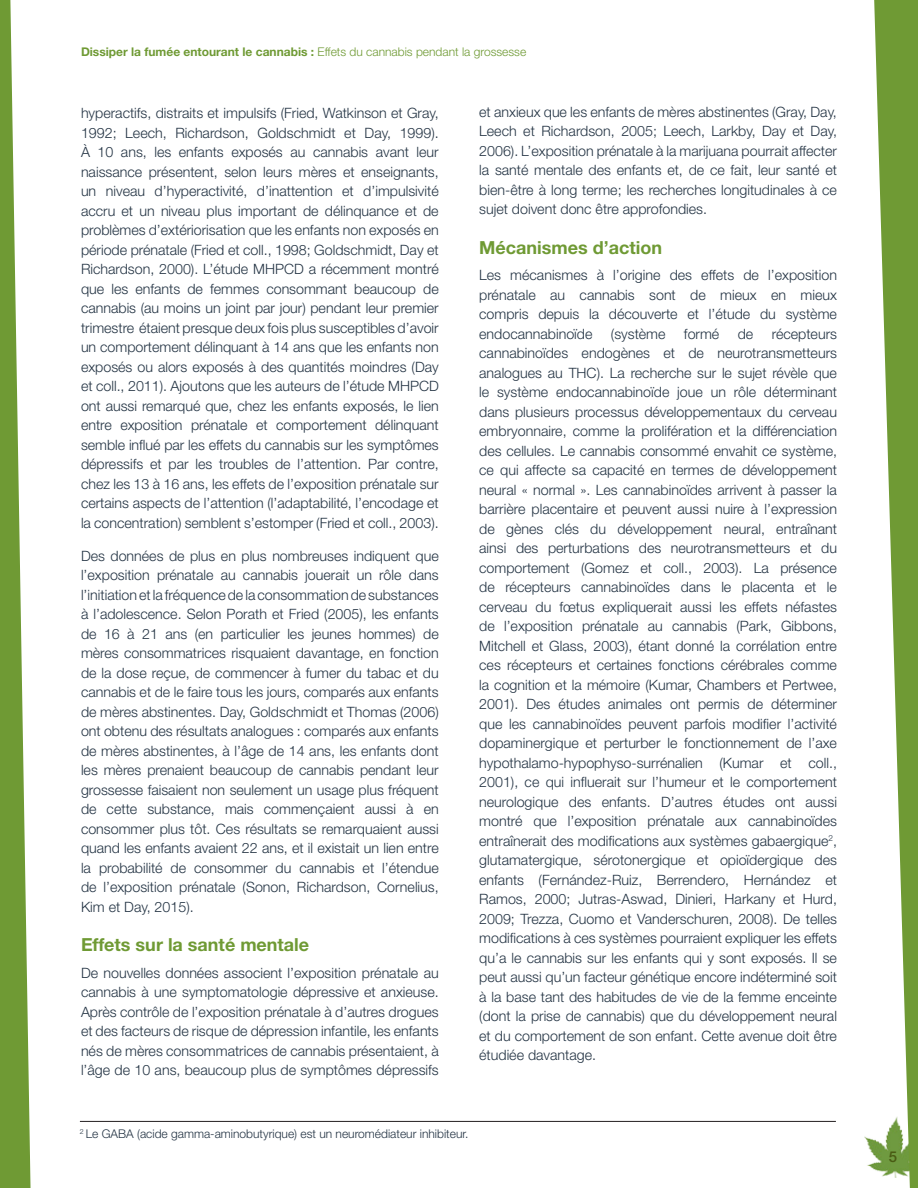
<style>
.page{position:relative;width:918px;height:1188px;background:#fff}
.page>*{position:absolute;margin:0;border:0;box-sizing:border-box;transform-origin:0 0}
.t1{font:700 18px "Helvetica Neue LT Std";color:#6f9a34}
.t2{font:500 15px "Helvetica Neue LT Std";color:#495b13}
.t3{font:300 14.25px/19.5px "Helvetica Neue LT Std";color:#243444;text-align:justify}
.t4{font:700 12px "Helvetica Neue LT Std";color:#6f9a34}
.t5{font:300 12px "Helvetica Neue LT Std";color:#243444}
.s1{font-weight:300}
</style>
<div class="page">
<img style="left:864px;top:1136px;width:8px;height:32px">
<svg style="left:872px;top:0;width:46px;height:1188px;fill:#6f9a34"></svg>
<svg style="left:0;top:0;width:31px;height:1188px"></svg>
<hr style="left:80px;top:1121px;width:756px;height:1px;background:#231f20">
<p class="t4" style="left:81px;top:44px;width:447px">Dissiper la fumée entourant le cannabis : <span class="s1">Effets du cannabis pendant la grossesse</span></p>
<p class="t3" style="left:81px;top:103px;width:359px">hyperactifs, distraits et impulsifs (Fried, Watkinson et Gray, 1992; Leech, Richardson, Goldschmidt et Day, 1999).<br>À 10 ans, les enfants exposés au cannabis avant leur naissance présentent, selon leurs mères et enseignants, un niveau d’hyperactivité, d’inattention et d’impulsivité accru et un niveau plus important de délinquance et de problèmes d’extériorisation que les enfants non exposés en période prénatale (Fried et coll., 1998; Goldschmidt, Day et Richardson, 2000). L’étude MHPCD a récemment montré que les enfants de femmes consommant beaucoup de cannabis (au moins un joint par jour) pendant leur premier trimestre étaient presque deux fois plus susceptibles d’avoir un comportement délinquant à 14 ans que les enfants non exposés ou alors exposés à des quantités moindres (Day et coll., 2011). Ajoutons que les auteurs de l’étude MHPCD ont aussi remarqué que, chez les enfants exposés, le lien entre exposition prénatale et comportement délinquant semble influé par les effets du cannabis sur les symptômes dépressifs et par les troubles de l’attention. Par contre, chez les 13 à 16 ans, les effets de l’exposition prénatale sur certains aspects de l’attention (l’adaptabilité, l’encodage et la concentration) semblent s’estomper (Fried et coll., 2003).</p>
<p class="t3" style="left:81px;top:546px;width:359px">Des données de plus en plus nombreuses indiquent que l’exposition prénatale au cannabis jouerait un rôle dans l’initiation et la fréquence de la consommation de substances à l’adolescence. Selon Porath et Fried (2005), les enfants de 16 à 21 ans (en particulier les jeunes hommes) de mères consommatrices risquaient davantage, en fonction de la dose reçue, de commencer à fumer du tabac et du cannabis et de le faire tous les jours, comparés aux enfants de mères abstinentes. Day, Goldschmidt et Thomas (2006) ont obtenu des résultats analogues : comparés aux enfants de mères abstinentes, à l’âge de 14 ans, les enfants dont les mères prenaient beaucoup de cannabis pendant leur grossesse faisaient non seulement un usage plus fréquent de cette substance, mais commençaient aussi à en consommer plus tôt. Ces résultats se remarquaient aussi quand les enfants avaient 22 ans, et il existait un lien entre la probabilité de consommer du cannabis et l’étendue de l’exposition prénatale (Sonon, Richardson, Cornelius, Kim et Day, 2015).</p>
<p class="t1" style="left:81px;top:934px;width:230px">Effets sur la santé mentale</p>
<p class="t3" style="left:81px;top:963px;width:359px">De nouvelles données associent l’exposition prénatale au cannabis à une symptomatologie dépressive et anxieuse.<br>Après contrôle de l’exposition prénatale à d’autres drogues et des facteurs de risque de dépression infantile, les enfants nés de mères consommatrices de cannabis présentaient, à l’âge de 10 ans, beaucoup plus de symptômes dépressifs</p>
<p class="t3" style="left:479px;top:102px;width:359px">et anxieux que les enfants de mères abstinentes (Gray, Day, Leech et Richardson, 2005; Leech, Larkby, Day et Day, 2006). L’exposition prénatale à la marijuana pourrait affecter la santé mentale des enfants et, de ce fait, leur santé et bien-être à long terme; les recherches longitudinales à ce sujet doivent donc être approfondies.</p>
<p class="t1" style="left:479px;top:236px;width:184px">Mécanismes d’action</p>
<p class="t3" style="left:479px;top:265px;width:359px">Les mécanismes à l’origine des effets de l’exposition prénatale au cannabis sont de mieux en mieux compris depuis la découverte et l’étude du système endocannabinoïde</p>
<p class="t3" style="left:479px;top:324px;width:359px;text-indent:293px">récepteurs cannabinoïdes endogènes et de neurotransmetteurs analogues au THC). La recherche sur le sujet révèle que le système endocannabinoïde joue un rôle déterminant dans plusieurs processus développementaux du cerveau embryonnaire, comme la prolifération et la différenciation des cellules. Le cannabis consommé envahit ce système, ce qui affecte sa capacité en termes de développement neural « normal ». Les cannabinoïdes arrivent à passer la barrière placentaire et peuvent aussi nuire à l’expression de gènes clés du développement neural, entraînant ainsi des perturbations des neurotransmetteurs et du comportement (Gomez et coll., 2003). La présence de récepteurs cannabinoïdes dans le placenta et le cerveau du fœtus expliquerait aussi les effets néfastes de l’exposition prénatale au cannabis (Park, Gibbons, Mitchell et Glass, 2003), étant donné la corrélation entre ces récepteurs et certaines fonctions cérébrales comme la cognition et la mémoire (Kumar, Chambers et Pertwee, 2001). Des études animales ont permis de déterminer que les cannabinoïdes peuvent parfois modifier l’activité dopaminergique et perturber le fonctionnement de l’axe hypothalamo-hypophyso-surrénalien (Kumar et coll., 2001), ce qui influerait sur l’humeur et le comportement neurologique des enfants. D’autres études ont aussi montré que l’exposition prénatale aux cannabinoïdes entraînerait des modifications aux systèmes gabaergique<sup>2</sup>, glutamatergique, sérotonergique et opioïdergique des enfants (Fernández-Ruiz, Berrendero, Hernández et Ramos, 2000; Jutras-Aswad, Dinieri, Harkany et Hurd, 2009; Trezza, Cuomo et Vanderschuren, 2008). De telles modifications à ces systèmes pourraient expliquer les effets qu’a le cannabis sur les enfants qui y sont exposés. Il se peut aussi qu’un facteur génétique encore indéterminé soit à la base tant des habitudes de vie de la femme enceinte (dont la prise de cannabis) que du développement neural et du comportement de son enfant. Cette avenue doit être étudiée davantage.</p>
<p class="t3" style="left:611px;top:324px;width:56px">(système</p>
<p class="t3" style="left:684px;top:324px;width:37px">formé</p>
<p class="t3" style="left:738px;top:324px;width:17px">de</p>
<p class="t5" style="left:80px;top:1127px;width:390px"><sup>2</sup> Le GABA (acide gamma-aminobutyrique) est un neuromédiateur inhibiteur.</p>
<p class="t2" style="left:889px;top:1148px;width:10px">5</p>
</div>
